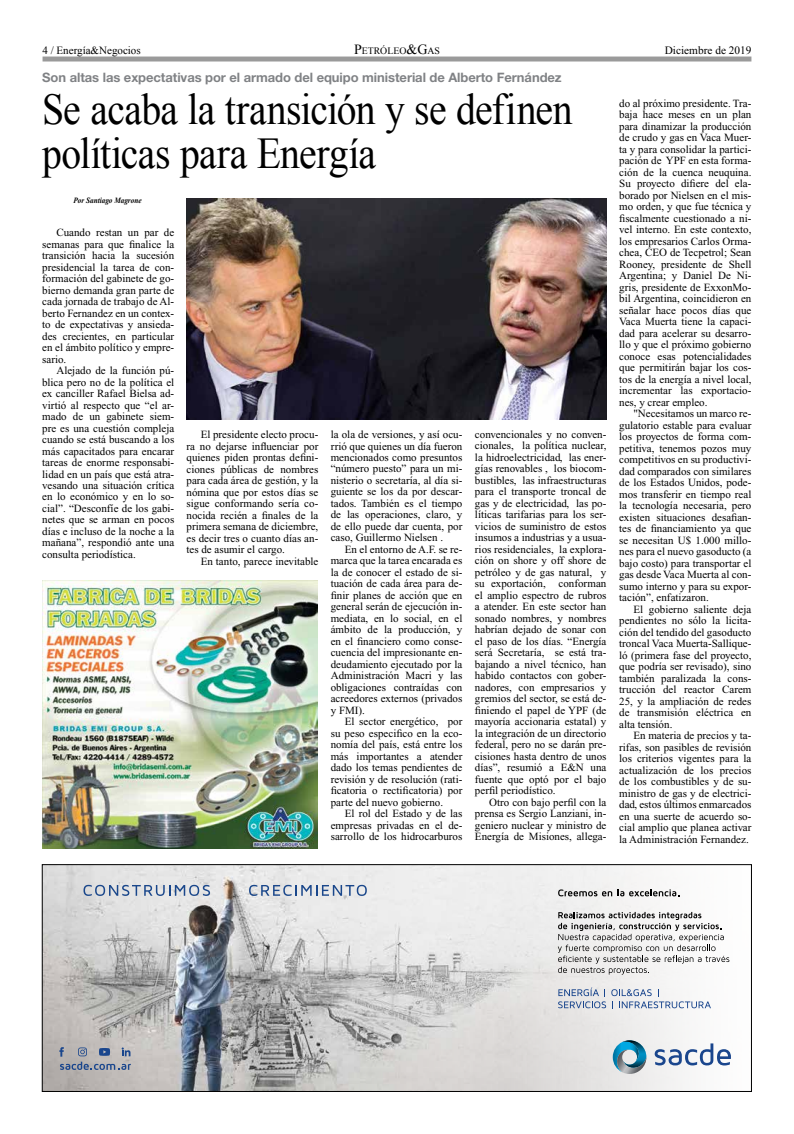
<style>
.page{position:relative;width:794px;height:1134px;background:#fff}
.page>*{position:absolute;margin:0;border:0;box-sizing:border-box;transform-origin:0 0}
.t1{font:44px/44px "Times New Roman";letter-spacing:-.02em;color:#000;scale:.9 1}
.t2{font:700 13px "Helvetica Neue";letter-spacing:-.005em;color:#808285}
.t3{font:11.3px "Times New Roman";color:#000}
.t4{font:11px/11.5px "Times New Roman";color:#000;text-align:justify}
.t5{font:11px "Times New Roman";color:#000}
.t6{font:9.8px "Times New Roman";color:#000}
.t7{font:italic 700 8px "Times New Roman";color:#000;scale:.9 1}
.s1{font-size:14px}
.s2{font-style:inherit}
</style>
<div class="page">
<div style="left:43px;top:57px;width:708px;height:5px;background:#9a9a9a"></div>
<svg style="left:44px;top:866px;width:687px;height:223px"></svg>
<div style="left:42px;top:864px;width:709px;height:227px;border:1px solid #000"></div>
<img style="left:43px;top:580px;width:274px;height:268px">
<img style="left:186px;top:199px;width:421px;height:221px">
<p class="t5" style="left:43px;top:42px;width:100px">4 / Energía&amp;Negocios</p>
<p class="t6" style="left:354px;top:44px;width:87px"><span class="s1">P</span>ETRÓLEO<span class="s1">&amp;G</span>AS</p>
<p class="t3" style="left:665px;top:44px;width:88px">Diciembre <span class="s2">de 2019</span></p>
<p class="t2" style="left:42px;top:70px;width:521px">Son altas las expectativas por el armado del equipo ministerial de Alberto Fernández</p>
<h1 class="t1" style="left:42px;top:87px;width:591px">Se acaba la transición y se definen políticas para Energía</h1>
<p class="t7" style="left:73px;top:194px;width:77px">Por Santiago Magrone</p>
<p class="t4" style="left:619px;top:98px;width:134px">do al próximo presidente. Tra&shy;baja hace meses en un plan para dinamizar la producción de crudo y gas en Vaca Muer&shy;ta y para consolidar la partici&shy;pación de YPF en esta forma&shy;ción de la cuenca neuquina.<br>Su proyecto difiere del ela&shy;borado por Nielsen en el mis&shy;mo orden, y que fue técnica y fiscalmente cuestionado a ni&shy;vel interno. En este contexto, los empresarios Carlos Orma&shy;chea, CEO de Tecpetrol; Sean Rooney, presidente de Shell Argentina; y Daniel De Ni&shy;gris, presidente de ExxonMo&shy;bil Argentina, coincidieron en señalar hace pocos días que Vaca Muerta tiene la capaci&shy;dad para acelerar su desarro&shy;llo y que el próximo gobierno conoce esas potencialidades que permitirán bajar los cos&shy;tos de la energía a nivel local, incrementar las exportacio&shy;nes, y crear empleo.</p>
<p class="t4" style="left:619px;top:408px;width:134px;text-indent:14px">"Necesitamos un marco re&shy;gulatorio estable para evaluar los proyectos de forma com&shy;petitiva, tenemos pozos muy competitivos en su productivi&shy;dad comparados con similares de los Estados Unidos, pode&shy;mos transferir en tiempo real la tecnología necesaria, pero existen situaciones desafian&shy;tes de financiamiento ya que se necesitan U$ 1.000 millo&shy;nes para el nuevo gasoducto (a bajo costo) para transportar el gas desde Vaca Muerta al con&shy;sumo interno y para su expor&shy;tación”, enfatizaron.</p>
<p class="t4" style="left:619px;top:603px;width:134px;text-indent:14px">El gobierno saliente deja pendientes no sólo la licita&shy;ción del tendido del gasoducto troncal Vaca Muerta-Sallique&shy;ló (primera fase del proyecto, que podría ser revisado), sino también paralizada la cons&shy;trucción del reactor Carem 25, y la ampliación de redes de transmisión eléctrica en alta tensión.</p>
<p class="t4" style="left:619px;top:730px;width:134px;text-indent:14px">En materia de precios y ta&shy;rifas, son pasibles de revisión los criterios vigentes para la actualización de los precios de los combustibles y de su&shy;ministro de gas y de electrici&shy;dad, estos últimos enmarcados en una suerte de acuerdo so&shy;cial amplio que planea activar la Administración Fernandez.</p>
<p class="t4" style="left:42px;top:227px;width:134px;text-indent:14px">Cuando restan un par de semanas para que finalice la transición hacia la sucesión presidencial la tarea de con&shy;formación del gabinete de go&shy;bierno demanda gran parte de cada jornada de trabajo de Al&shy;berto Fernandez en un contex&shy;to de expectativas y ansieda&shy;des crecientes, en particular en el ámbito político y empre&shy;sario.</p>
<p class="t4" style="left:42px;top:365px;width:134px;text-indent:14px">Alejado de la función pú&shy;blica pero no de la política el ex canciller Rafael Bielsa ad&shy;virtió al respecto que “el ar&shy;mado de un gabinete siem&shy;pre es una cuestión compleja cuando se está buscando a los más capacitados para encarar tareas de enorme responsabi&shy;lidad en un país que está atra&shy;vesando una situación crítica en lo económico y en lo so&shy;cial”. “Desconfíe de los gabi&shy;netes que se arman en pocos días e incluso de la noche a la mañana”, respondió ante una consulta periodística.</p>
<p class="t4" style="left:475px;top:428px;width:133px">convencionales y no conven&shy;cionales, la política nuclear, la hidroelectricidad, las ener&shy;gías renovables , los biocom&shy;bustibles, las infraestructuras para el transporte troncal de gas y de electricidad, las po&shy;líticas tarifarias para los ser&shy;vicios de suministro de estos insumos a industrias y a usua&shy;rios residenciales, la explora&shy;ción on shore y off shore de petróleo y de gas natural, y su exportación, conforman el amplio espectro de rubros a atender. En este sector han sonado nombres, y nombres habrían dejado de sonar con el paso de los días. “Energía será Secretaría, se está tra&shy;bajando a nivel técnico, han habido contactos con gober&shy;nadores, con empresarios y gremios del sector, se está de&shy;finiendo el papel de YPF (de mayoría accionaria estatal) y la integración de un directorio federal, pero no se darán pre&shy;cisiones hasta dentro de unos días”, resumió a E&amp;N una fuente que optó por el bajo perfil periodístico.</p>
<p class="t4" style="left:475px;top:796px;width:133px;text-indent:14px">Otro con bajo perfil con la prensa es Sergio Lanziani, in&shy;geniero nuclear y ministro de Energía de Misiones, allega-</p>
<p class="t4" style="left:331px;top:429px;width:133px">la ola de versiones, y así ocu&shy;rrió que quienes un día fueron mencionados como presuntos “número puesto” para un mi&shy;nisterio o secretaría, al día si&shy;guiente se los da por descar&shy;tados. También es el tiempo de las operaciones, claro, y de ello puede dar cuenta, por caso, Guillermo Nielsen .</p>
<p class="t4" style="left:331px;top:544px;width:133px;text-indent:14px">En el entorno de A.F. se re&shy;marca que la tarea encarada es la de conocer el estado de si&shy;tuación de cada área para de&shy;finir planes de acción que en general serán de ejecución in&shy;mediata, en lo social, en el ámbito de la producción, y en el financiero como conse&shy;cuencia del impresionante en&shy;deudamiento ejecutado por la Administración Macri y las obligaciones contraídas con acreedores externos (privados y FMI).</p>
<p class="t4" style="left:331px;top:716px;width:133px;text-indent:14px">El sector energético, por su peso especifico en la eco&shy;nomía del país, está entre los más importantes a atender dado los temas pendientes de revisión y de resolución (rati&shy;ficatoria o rectificatoria) por parte del nuevo gobierno.</p>
<p class="t4" style="left:331px;top:808px;width:133px;text-indent:14px">El rol del Estado y de las empresas privadas en el de&shy;sarrollo de los hidrocarburos</p>
<p class="t4" style="left:186px;top:429px;width:133px;text-indent:14px">El presidente electo procu&shy;ra no dejarse influenciar por quienes piden prontas defini&shy;ciones públicas de nombres para cada área de gestión, y la nómina que por estos días se sigue conformando sería co&shy;nocida recién a finales de la primera semana de diciembre, es decir tres o cuanto días an&shy;tes de asumir el cargo.</p>
<p class="t4" style="left:201px;top:555px;width:119px">En tanto, parece inevitable</p>
</div>
